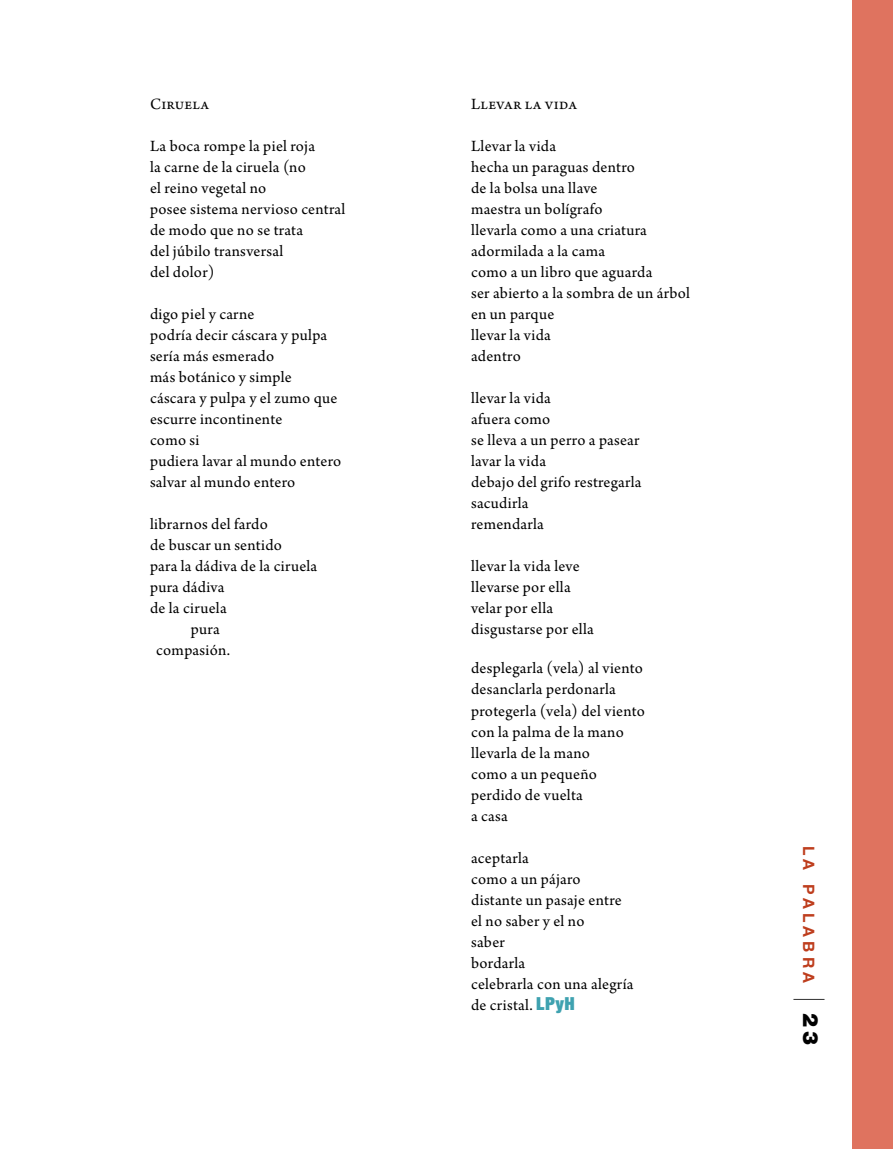
<style>
.page{position:relative;width:893px;height:1149px;background:#fff}
.page>*{position:absolute;margin:0;border:0;box-sizing:border-box;transform-origin:0 0}
.t1{font:900 21px "Helvetica Neue LT Std";color:#000}
.t2{font:16.5px/21px "Arno Pro";letter-spacing:.025em;color:#000}
.t3{font:16.5px/21px "Arno Pro";letter-spacing:.045em;color:#000}
.t4{font:700 15.75px "Helvetica Neue LT Std";letter-spacing:.265em;color:#be3e1e}
.s1{font-family:"Helvetica Neue LT Std";font-weight:900;font-stretch:condensed;font-size:18px;color:#3fa2b0}
.s2{font-weight:100;font-stretch:condensed;font-size:42px}
</style>
<div class="page">
<div style="left:852px;top:0;width:41px;height:1148px;background:#df735f"></div>
<p class="t2" style="left:150px;top:94px;width:61px">Ciruela</p>
<p class="t2" style="left:150px;top:136px;width:197px">La boca rompe la piel roja<br>la carne de la ciruela (no<br>el reino vegetal no<br>posee sistema nervioso central de modo que no se trata<br>del júbilo transversal<br>del dolor)</p>
<p class="t2" style="left:150px;top:304px;width:193px">digo piel y carne<br>podría decir cáscara y pulpa sería más esmerado<br>más botánico y simple cáscara y pulpa y el zumo que escurre incontinente<br>como si<br>pudiera lavar al mundo entero salvar al mundo entero</p>
<p class="t2" style="left:150px;top:514px;width:119px">librarnos del fardo</p>
<p class="t2" style="left:150px;top:535px;width:134px">de buscar un sentido</p>
<p class="t2" style="left:150px;top:556px;width:169px">para la dádiva de la ciruela</p>
<p class="t2" style="left:150px;top:577px;width:76px">pura dádiva</p>
<p class="t2" style="left:150px;top:598px;width:78px">de la ciruela</p>
<p class="t2" style="left:191px;top:619px;width:30px">pura</p>
<p class="t2" style="left:156px;top:640px;width:75px">compasión.</p>
<p class="t2" style="left:471px;top:94px;width:107px">Llevar la vida</p>
<p class="t2" style="left:471px;top:136px;width:220px">Llevar la vida<br>hecha un paraguas dentro<br>de la bolsa una llave<br>maestra un bolígrafo<br>llevarla como a una criatura adormilada a la cama<br>como a un libro que aguarda<br>ser abierto a la sombra de un árbol en un parque<br>llevar la vida<br>adentro</p>
<p class="t2" style="left:471px;top:388px;width:172px">llevar la vida<br>afuera como<br>se lleva a un perro a pasear lavar la vida<br>debajo del grifo restregarla sacudirla<br>remendarla</p>
<p class="t2" style="left:471px;top:556px;width:124px">llevar la vida leve llevarse por ella velar por ella disgustarse por ella</p>
<p class="t3" style="left:471px;top:658px;width:175px">desplegarla (vela) al viento desanclarla perdonarla protegerla (vela) del viento con la palma de la mano llevarla de la mano<br>como a un pequeño perdido de vuelta<br>a casa</p>
<p class="t2" style="left:471px;top:847px;width:164px">aceptarla<br>como a un pájaro distante un pasaje entre el no saber y el no<br>saber<br>bordarla<br>celebrarla con una alegría de cristal. <span class="s1">LPyH</span></p>
<p class="t4" style="left:818px;top:845px;width:139px;rotate:90deg">la palabra</p>
<p class="t1" style="left:823px;top:996px;width:50px;rotate:90deg"><span class="s2">|</span> 23</p>
</div>
